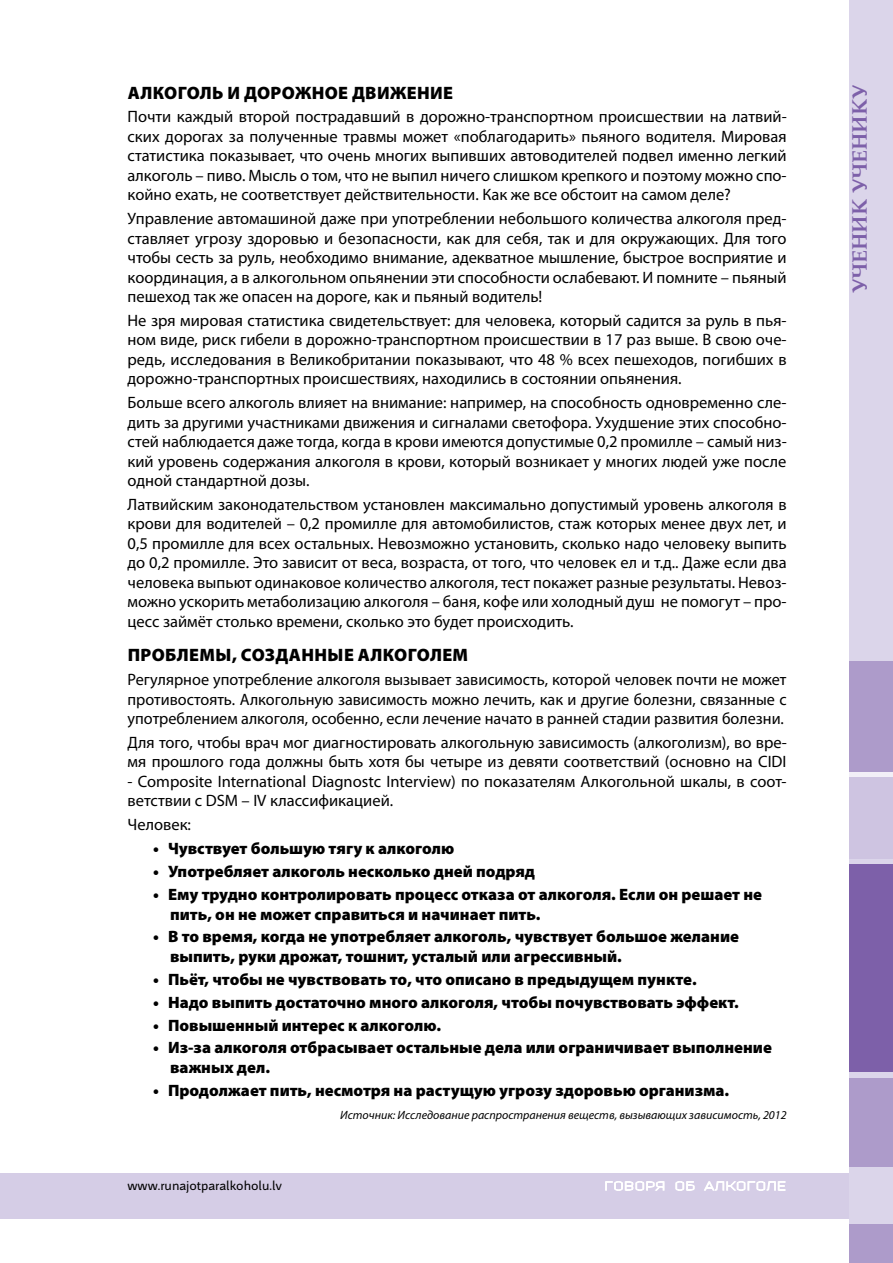
<style>
.page{position:relative;width:893px;height:1263px;background:#fff}
.page>*{position:absolute;margin:0;border:0;box-sizing:border-box;transform-origin:0 0}
.t1{font:700 21px "Palladio Eurasian";color:#7d60a9}
.t2{font:900 18px "Myriad Pro";letter-spacing:.02em;color:#000}
.t3{font:16.5px/19.5px "Myriad Pro";color:#000;text-align:justify}
.t4{font:900 16.5px/19.8px "Myriad Pro";color:#000}
.t5{font:13.5px "Mr Jones LV";color:#000}
.t6{font:italic 12px "Myriad Pro";color:#000}
</style>
<div class="page">
<div style="left:0;top:1173px;width:893px;height:45px;background:#d5cde6"></div>
<div style="left:849px;top:0;width:44px;height:1263px;background:#dbd5ea"></div>
<div style="left:849px;top:740px;width:44px;height:63px;background:#f2eff7"></div>
<div style="left:849px;top:864px;width:44px;height:208px;background:#7d60a9"></div>
<div style="left:849px;top:777px;width:44px;height:82px;background:#cec4e1"></div>
<div style="left:849px;top:661px;width:44px;height:111px;background:#ad9bca"></div>
<div style="left:849px;top:1078px;width:44px;height:89px;background:#ad9bca"></div>
<div style="left:849px;top:1224px;width:44px;height:39px;background:#ad9bca"></div>
<svg style="left:605px;top:1181px;width:59px;height:10px"></svg>
<svg style="left:675px;top:1181px;width:20px;height:10px"></svg>
<svg style="left:704px;top:1181px;width:82px;height:10px"></svg>
<p class="t2" style="left:128px;top:82px;width:327px">АЛКОГОЛЬ И ДОРОЖНОЕ ДВИЖЕНИЕ</p>
<p class="t3" style="left:128px;top:107px;width:661px">Почти каждый второй пострадавший в дорожно-транспортном происшествии на латвий&shy;ских дорогах за полученные травмы может «поблагодарить» пьяного водителя. Мировая статистика показывает, что очень многих выпивших автоводителей подвел именно легкий алкоголь – пиво. Мысль о том, что не выпил ничего слишком крепкого и поэтому можно спо&shy;койно ехать, не соответствует действительности. Как же все обстоит на самом деле?</p>
<p class="t3" style="left:128px;top:209px;width:661px">Управление автомашиной даже при употреблении небольшого количества алкоголя пред&shy;ставляет угрозу здоровью и безопасности, как для себя, так и для окружающих. Для того чтобы сесть за руль, необходимо внимание, адекватное мышление, быстрое восприятие и координация, а в алкогольном опьянении эти способности ослабевают. И помните – пьяный пешеход так же опасен на дороге, как и пьяный водитель!</p>
<p class="t3" style="left:128px;top:310px;width:661px">Не зря мировая статистика свидетельствует: для человека, который садится за руль в пья&shy;ном виде, риск гибели в дорожно-транспортном происшествии в 17 раз выше. В свою оче&shy;редь, исследования в Великобритании показывают, что 48 % всех пешеходов, погибших в дорожно-транспортных происшествиях, находились в состоянии опьянения.</p>
<p class="t3" style="left:128px;top:393px;width:661px">Больше всего алкоголь влияет на внимание: например, на способность одновременно сле&shy;дить за другими участниками движения и сигналами светофора. Ухудшение этих способно&shy;стей наблюдается даже тогда, когда в крови имеются допустимые 0,2 промилле – самый низ&shy;кий уровень содержания алкоголя в крови, который возникает у многих людей уже после одной стандартной дозы.</p>
<p class="t3" style="left:128px;top:494px;width:661px">Латвийским законодательством установлен максимально допустимый уровень алкоголя в крови для водителей – 0,2 промилле для автомобилистов, стаж которых менее двух лет, и 0,5 промилле для всех остальных. Невозможно установить, сколько надо человеку выпить до 0,2 промилле. Это зависит от веса, возраста, от того, что человек ел и т.д.. Даже если два человека выпьют одинаковое количество алкоголя, тест покажет разные результаты. Невоз&shy;можно ускорить метаболизацию алкоголя – баня, кофе или холодный душ не помогут – про&shy;цесс займёт столько времени, сколько это будет происходить.</p>
<p class="t2" style="left:128px;top:645px;width:342px">ПРОБЛЕМЫ, СОЗДАННЫЕ АЛКОГОЛЕМ</p>
<p class="t3" style="left:128px;top:670px;width:661px">Регулярное употребление алкоголя вызывает зависимость, которой человек почти не может противостоять. Алкогольную зависимость можно лечить, как и другие болезни, связанные с употреблением алкоголя, особенно, если лечение начато в ранней стадии развития болезни.</p>
<p class="t3" style="left:128px;top:732px;width:661px">Для того, чтобы врач мог диагностировать алкогольную зависимость (алкоголизм), во вре&shy;мя прошлого года должны быть хотя бы четыре из девяти соответствий (основно на CIDI</p>
<p class="t3" style="left:128px;top:771px;width:661px">- Composite International Diagnostc Interview) по показателям Алкогольной шкалы, в соот&shy;ветствии с DSM – IV классификацией.</p>
<p class="t3" style="left:128px;top:815px;width:65px">Человек:</p>
<p class="t4" style="left:153px;top:839px;width:303px">• Чувствует большую тягу к алкоголю</p>
<p class="t4" style="left:153px;top:862px;width:383px">• Употребляет алкоголь несколько дней подряд</p>
<p class="t4" style="left:170px;top:884px;width:593px;text-indent:-17px">• Ему трудно контролировать процесс отказа от алкоголя. Если он решает не пить, он не может справиться и начинает пить.</p>
<p class="t4" style="left:170px;top:927px;width:570px;text-indent:-17px">• В то время, когда не употребляет алкоголь, чувствует большое желание выпить, руки дрожат, тошнит, усталый или агрессивный.</p>
<p class="t4" style="left:153px;top:970px;width:545px">• Пьёт, чтобы не чувствовать то, что описано в предыдущем пункте.</p>
<p class="t4" style="left:153px;top:992px;width:587px">• Надо выпить достаточно много алкоголя, чтобы почувствовать эффект.</p>
<p class="t4" style="left:153px;top:1015px;width:290px">• Повышенный интерес к алкоголю.</p>
<p class="t4" style="left:170px;top:1038px;width:603px;text-indent:-17px">• Из-за алкоголя отбрасывает остальные дела или ограничивает выполнение важных дел.</p>
<p class="t4" style="left:153px;top:1080px;width:578px">• Продолжает пить, несмотря на растущую угрозу здоровью организма.</p>
<p class="t6" style="left:340px;top:1107px;width:448px">Источник: Исследование распространения веществ, вызывающих зависимость, 2012</p>
<p class="t5" style="left:128px;top:1178px;width:156px">www.runajotparalkoholu.lv</p>
<p class="t1" style="left:848px;top:293px;width:210px;rotate:-90deg">УЧЕНИК УЧЕНИКУ</p>
</div>
